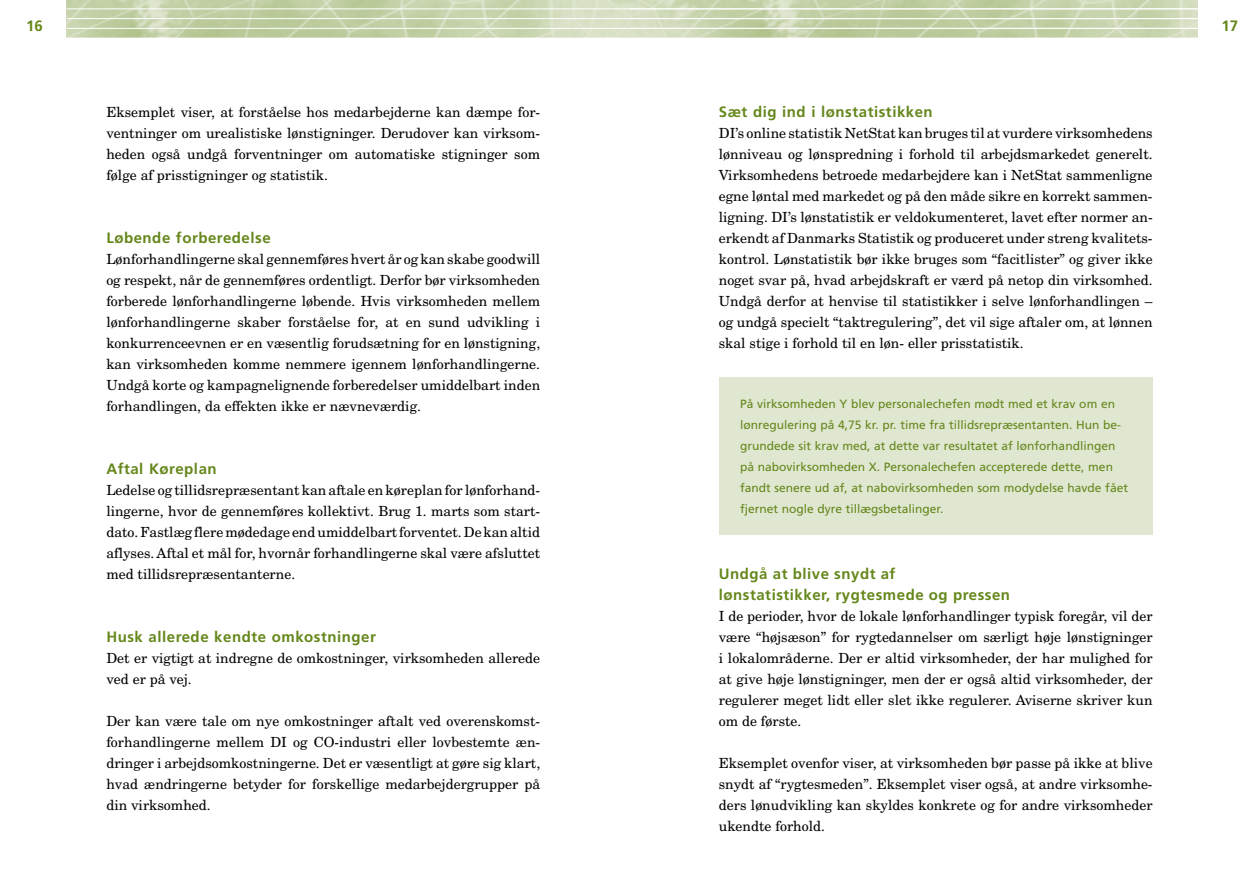
<style>
.page{position:relative;width:1259px;height:893px;background:#fff}
.page>*{position:absolute;margin:0;border:0;box-sizing:border-box;transform-origin:0 0}
.t1{font:700 15px/21px "Frutiger";letter-spacing:.035em;color:#65871b}
.t2{font:13.95px/21px "New Century Schlbk";color:#000;text-align:justify}
.t3{font:12px/21px "Frutiger";color:#65871b}
</style>
<div class="page">
<img style="left:67px;top:0;width:562px;height:37px">
<hr style="left:67px;top:8px;width:562px;height:1px;background:#fff">
<hr style="left:67px;top:18px;width:562px;height:1px;background:#fff">
<hr style="left:67px;top:28px;width:562px;height:1px;background:#fff">
<svg style="left:632px;top:0;width:566px;height:37px;background:#c7d3ad"></svg>
<hr style="left:629px;top:0;width:3px;height:37px;background:#e0e7d1">
<div style="left:719px;top:378px;width:433px;height:157px;background:#e0e7d1"></div>
<hr style="left:629px;top:8px;width:569px;height:1px;background:#fff">
<hr style="left:629px;top:18px;width:569px;height:1px;background:#fff">
<hr style="left:629px;top:28px;width:569px;height:1px;background:#fff">
<p class="t1" style="left:26px;top:15px;width:18px">16</p>
<p class="t1" style="left:1221px;top:15px;width:18px">17</p>
<p class="t2" style="left:106px;top:101px;width:435px">Eksemplet viser, at forståelse hos medarbejderne kan dæmpe for&shy;ventninger om urealistiske lønstigninger. Derudover kan virksom&shy;heden også undgå forventninger om automatiske stigninger som følge af prisstigninger og statistik.</p>
<p class="t1" style="left:106px;top:227px;width:166px">Løbende forberedelse</p>
<p class="t2" style="left:106px;top:248px;width:435px">Lønforhandlingerne skal gennemføres hvert år og kan skabe goodwill og respekt, når de gennemføres ordentligt. Derfor bør virksomheden forberede lønforhandlingerne løbende. Hvis virksomheden mellem lønforhandlingerne skaber forståelse for, at en sund udvikling i konkurrenceevnen er en væsentlig forudsætning for en lønstigning, kan virksomheden komme nemmere igennem lønforhandlingerne.<br>Undgå korte og kampagnelignende forberedelser umiddelbart inden forhandlingen, da effekten ikke er nævneværdig.</p>
<p class="t1" style="left:106px;top:458px;width:112px">Aftal Køreplan</p>
<p class="t2" style="left:106px;top:479px;width:435px">Ledelse og tillidsrepræsentant kan aftale en køreplan for lønforhand&shy;lingerne, hvor de gennemføres kollektivt. Brug 1. marts som start&shy;dato. Fastlæg flere mødedage end umiddelbart forventet. De kan altid aflyses. Aftal et mål for, hvornår forhandlingerne skal være afsluttet med tillidsrepræsentanterne.</p>
<p class="t1" style="left:106px;top:626px;width:271px">Husk allerede kendte omkostninger</p>
<p class="t2" style="left:106px;top:647px;width:435px">Det er vigtigt at indregne de omkostninger, virksomheden allerede ved er på vej.</p>
<p class="t2" style="left:106px;top:710px;width:435px">Der kan være tale om nye omkostninger aftalt ved overenskomst&shy;forhandlingerne mellem DI og CO-industri eller lovbestemte æn&shy;dringer i arbejdsomkostningerne. Det er væsentligt at gøre sig klart, hvad ændringerne betyder for forskellige medarbejdergrupper på din virksomhed.</p>
<p class="t1" style="left:719px;top:101px;width:215px">Sæt dig ind i lønstatistikken</p>
<p class="t2" style="left:719px;top:122px;width:435px">DI’s online statistik NetStat kan bruges til at vurdere virksomhedens lønniveau og lønspredning i forhold til arbejdsmarkedet generelt.<br>Virksomhedens betroede medarbejdere kan i NetStat sammenligne egne løntal med markedet og på den måde sikre en korrekt sammen&shy;ligning. DI’s lønstatistik er veldokumenteret, lavet efter normer an&shy;erkendt af Danmarks Statistik og produceret under streng kvalitets&shy;kontrol. Lønstatistik bør ikke bruges som “facitlister” og giver ikke noget svar på, hvad arbejdskraft er værd på netop din virksomhed.<br>Undgå derfor at henvise til statistikker i selve lønforhandlingen – og undgå specielt “taktregulering”, det vil sige aftaler om, at lønnen skal stige i forhold til en løn- eller prisstatistik.</p>
<p class="t3" style="left:740px;top:393px;width:389px">På virksomheden Y blev personalechefen mødt med et krav om en lønregulering på 4,75 kr. pr. time fra tillidsrepræsentanten. Hun be&shy;grundede sit krav med, at dette var resultatet af lønforhandlingen på nabovirksomheden X. Personalechefen accepterede dette, men fandt senere ud af, at nabovirksomheden som modydelse havde fået fjernet nogle dyre tillægsbetalinger.</p>
<p class="t1" style="left:719px;top:563px;width:293px">Undgå at blive snydt af lønstatistikker, rygtesmede og pressen</p>
<p class="t2" style="left:719px;top:605px;width:435px">I de perioder, hvor de lokale lønforhandlinger typisk foregår, vil der være “højsæson” for rygtedannelser om særligt høje lønstigninger i lokalområderne. Der er altid virksomheder, der har mulighed for at give høje lønstigninger, men der er også altid virksomheder, der regulerer meget lidt eller slet ikke regulerer. Aviserne skriver kun om de første.</p>
<p class="t2" style="left:719px;top:752px;width:435px">Eksemplet ovenfor viser, at virksomheden bør passe på ikke at blive snydt af “rygtesmeden”. Eksemplet viser også, at andre virksomhe&shy;ders lønudvikling kan skyldes konkrete og for andre virksomheder ukendte forhold.</p>
</div>
